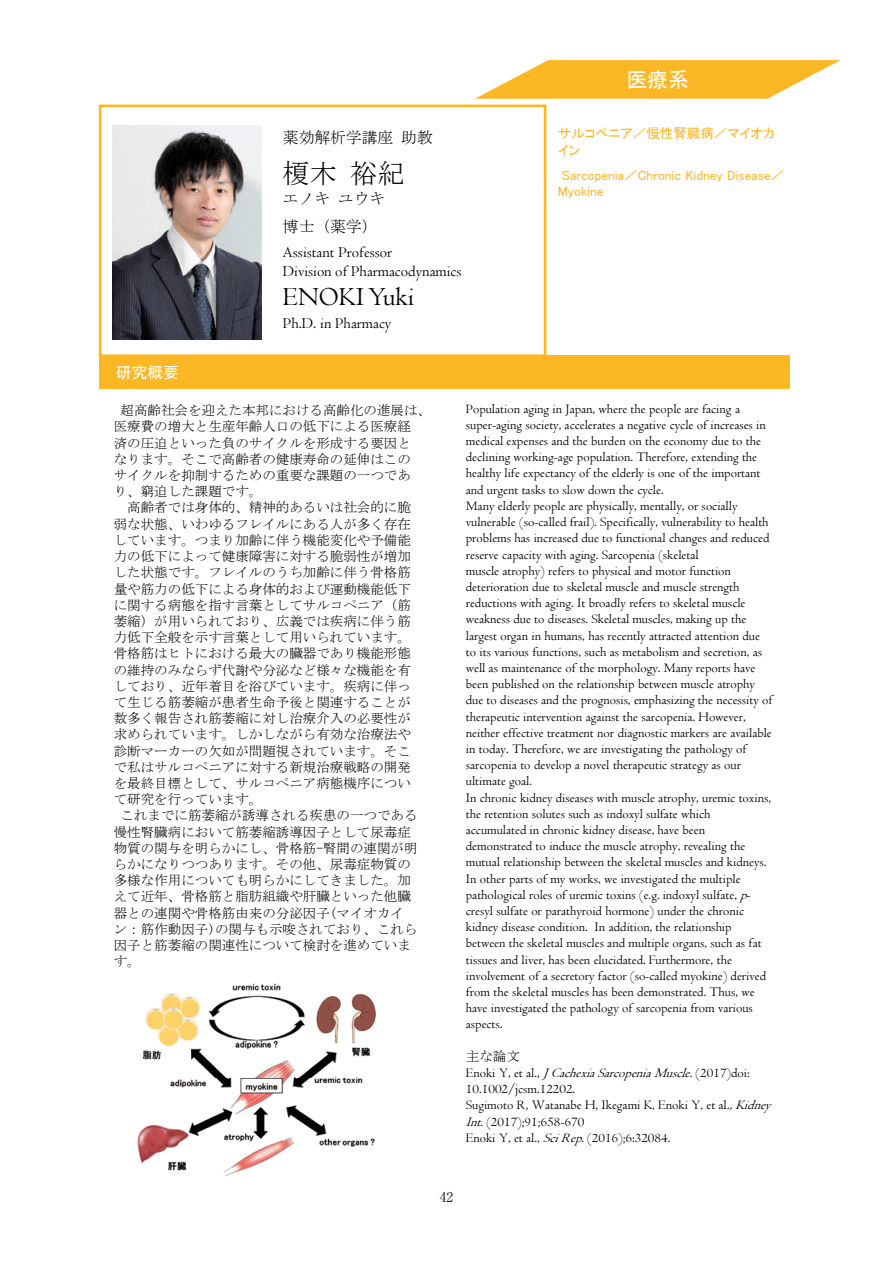
<style>
.page{position:relative;width:893px;height:1263px;background:#fff}
.page>*{position:absolute;margin:0;border:0;box-sizing:border-box;transform-origin:0 0}
.t1{font:27px "Centaur";color:#000}
.t2{font:27px "MS Mincho";color:#000}
.t3{font:21px "MS P Gothic";color:#fff}
.t4{font:15.75px/18.9px "Centaur";color:#000}
.t5{font:15.75px/27.9px "MS Mincho";color:#000}
.t6{font:15.75px "MS P Gothic";color:#fff}
.t7{font:15px "Century";color:#000}
.t8{font:13.5px/16.2px "Centaur";color:#000}
.t9{font:13.5px "MS Mincho";color:#000}
.t10{font:13.5px/16.2px "MS P Gothic";color:#fcb724}
.t11{font:13.5px "Ryumin Pr 6";color:#231f20}
.s1{font-style:italic}
</style>
<div class="page">
<div style="left:99px;top:356px;width:691px;height:33px;background:#fcb725"></div>
<svg style="left:99px;top:105px;width:447px;height:251px"></svg>
<svg style="left:475px;top:60px;width:365px;height:39px"></svg>
<img style="left:137px;top:983px;width:239px;height:193px">
<div style="left:107px;top:121px;width:159px;height:226px;background:#fff"></div>
<img style="left:113px;top:125px;width:148px;height:215px">
<p class="t6" style="left:116px;top:364px;width:64px">研究概要</p>
<p class="t5" style="left:283px;top:124px;width:151px">薬効解析学講座助教</p>
<h1 class="t2" style="left:283px;top:160px;width:123px">榎木裕紀</h1>
<p class="t5" style="left:283px;top:184px;width:104px">エノキユウキ博士（薬学）</p>
<p class="t4" style="left:283px;top:243px;width:180px">Assistant Professor<br>Division of Pharmacodynamics</p>
<h1 class="t1" style="left:283px;top:281px;width:133px">ENOKI Yuki</h1>
<p class="t4" style="left:283px;top:313px;width:110px">Ph.D. in Pharmacy</p>
<h2 class="t3" style="left:626px;top:69px;width:64px">医療系</h2>
<p class="t10" style="left:558px;top:125px;width:218px">サルコペニア／慢性腎臓病／マイオカイン</p>
<p class="t10" style="left:558px;top:167px;width:228px;text-indent:4px">Sarcopenia／Chronic Kidney Disease／<br>Myokine</p>
<p class="t9" style="left:121px;top:404px;width:312px">超高齢社会を迎えた本邦における高齢化の進展は、</p>
<p class="t9" style="left:114px;top:420px;width:299px">医療費の増大と生産年齢人口の低下による医療経</p>
<p class="t9" style="left:114px;top:436px;width:299px">済の圧迫といった負のサイクルを形成する要因と</p>
<p class="t9" style="left:114px;top:452px;width:299px">なります。そこで高齢者の健康寿命の延伸はこの</p>
<p class="t9" style="left:114px;top:468px;width:299px">サイクルを抑制するための重要な課題の一つであ</p>
<p class="t9" style="left:114px;top:485px;width:150px">り、窮迫した課題です。</p>
<p class="t9" style="left:127px;top:501px;width:285px">高齢者では身体的、精神的あるいは社会的に脆</p>
<p class="t9" style="left:114px;top:517px;width:299px">弱な状態、いわゆるフレイルにある人が多く存在</p>
<p class="t9" style="left:114px;top:533px;width:299px">しています。つまり加齢に伴う機能変化や予備能</p>
<p class="t9" style="left:114px;top:549px;width:299px">力の低下によって健康障害に対する脆弱性が増加</p>
<p class="t9" style="left:114px;top:566px;width:299px">した状態です。フレイルのうち加齢に伴う骨格筋</p>
<p class="t9" style="left:114px;top:582px;width:299px">量や筋力の低下による身体的および運動機能低下</p>
<p class="t9" style="left:114px;top:598px;width:299px">に関する病態を指す言葉としてサルコペニア（筋</p>
<p class="t9" style="left:114px;top:614px;width:299px">萎縮）が用いられており、広義では疾病に伴う筋</p>
<p class="t9" style="left:114px;top:630px;width:299px">力低下全般を示す言葉として用いられています。</p>
<p class="t9" style="left:114px;top:647px;width:299px">骨格筋はヒトにおける最大の臓器であり機能形態</p>
<p class="t9" style="left:114px;top:663px;width:299px">の維持のみならず代謝や分泌など様々な機能を有</p>
<p class="t9" style="left:114px;top:679px;width:299px">しており、近年着目を浴びています。疾病に伴っ</p>
<p class="t9" style="left:114px;top:695px;width:299px">て生じる筋萎縮が患者生命予後と関連することが</p>
<p class="t9" style="left:114px;top:711px;width:299px">数多く報告され筋萎縮に対し治療介入の必要性が</p>
<p class="t9" style="left:114px;top:728px;width:299px">求められています。しかしながら有効な治療法や</p>
<p class="t9" style="left:114px;top:744px;width:299px">診断マーカーの欠如が問題視されています。そこ</p>
<p class="t9" style="left:114px;top:760px;width:299px">で私はサルコペニアに対する新規治療戦略の開発</p>
<p class="t9" style="left:114px;top:776px;width:299px">を最終目標として、サルコペニア病態機序につい</p>
<p class="t9" style="left:114px;top:792px;width:150px">て研究を行っています。</p>
<p class="t9" style="left:121px;top:809px;width:299px">これまでに筋萎縮が誘導される疾患の一つである</p>
<p class="t9" style="left:114px;top:825px;width:299px">慢性腎臓病において筋萎縮誘導因子として尿毒症</p>
<p class="t9" style="left:114px;top:841px;width:305px">物質の関与を明らかにし、骨格筋-腎間の連関が明</p>
<p class="t9" style="left:114px;top:857px;width:299px">らかになりつつあります。その他、尿毒症物質の</p>
<p class="t9" style="left:114px;top:873px;width:299px">多様な作用についても明らかにしてきました。加</p>
<p class="t9" style="left:114px;top:890px;width:299px">えて近年、骨格筋と脂肪組織や肝臓といった他臓</p>
<p class="t9" style="left:114px;top:906px;width:292px">器との連関や骨格筋由来の分泌因子(マイオカイ</p>
<p class="t9" style="left:114px;top:922px;width:305px">ン：筋作動因子)の関与も示唆されており、これら</p>
<p class="t9" style="left:114px;top:938px;width:299px">因子と筋萎縮の関連性について検討を進めていま</p>
<p class="t9" style="left:114px;top:954px;width:28px">す。</p>
<p class="t8" style="left:466px;top:400px;width:308px">Population aging in Japan, where the people are facing a super-aging society, accelerates a negative cycle of increases in medical expenses and the burden on the economy due to the declining working-age population. Therefore, extending the healthy life expectancy of the elderly is one of the important and urgent tasks to slow down the cycle.<br>Many elderly people are physically, mentally, or socially vulnerable (so-called frail). Specifically, vulnerability to health problems has increased due to functional changes and reduced reserve capacity with aging. Sarcopenia (skeletal<br>muscle atrophy) refers to physical and motor function deterioration due to skeletal muscle and muscle strength reductions with aging. It broadly refers to skeletal muscle weakness due to diseases. Skeletal muscles, making up the largest organ in humans, has recently attracted attention due to its various functions, such as metabolism and secretion, as well as maintenance of the morphology. Many reports have been published on the relationship between muscle atrophy due to diseases and the prognosis, emphasizing the necessity of therapeutic intervention against the sarcopenia. However, neither effective treatment nor diagnostic markers are available in today. Therefore, we are investigating the pathology of sarcopenia to develop a novel therapeutic strategy as our ultimate goal.<br>In chronic kidney diseases with muscle atrophy, uremic toxins, the retention solutes such as indoxyl sulfate which accumulated in chronic kidney disease, have been demonstrated to induce the muscle atrophy, revealing the mutual relationship between the skeletal muscles and kidneys.<br>In other parts of my works, we investigated the multiple pathological roles of uremic toxins (e.g. indoxyl sulfate, <span class="s1">p&shy;</span>cresyl sulfate or parathyroid hormone) under the chronic kidney disease condition. In addition, the relationship between the skeletal muscles and multiple organs, such as fat tissues and liver, has been elucidated. Furthermore, the involvement of a secretory factor (so-called myokine) derived from the skeletal muscles has been demonstrated. Thus, we have investigated the pathology of sarcopenia from various aspects.</p>
<p class="t9" style="left:466px;top:1049px;width:55px">主な論文</p>
<p class="t8" style="left:466px;top:1064px;width:306px">E n o k i Y , e t a l . , <span class="s1">J CachexiaSarcopenia Muscle</span>. ( 2 0 1 7 ) d o i :<br>10.1002/jcsm.12202.<br>Sugimoto R, Watanabe H, Ikegami K, Enoki Y, et al<span class="s1">.,Kidney Int</span>. (2017);91;658-670<br>Enoki Y, et al., <span class="s1">SciRep</span>. (2016);6:32084.</p>
<p class="t7" style="left:436px;top:1179px;width:18px">42</p>
<p class="t11" style="left:440px;top:1186px;width:15px">42</p>
</div>
